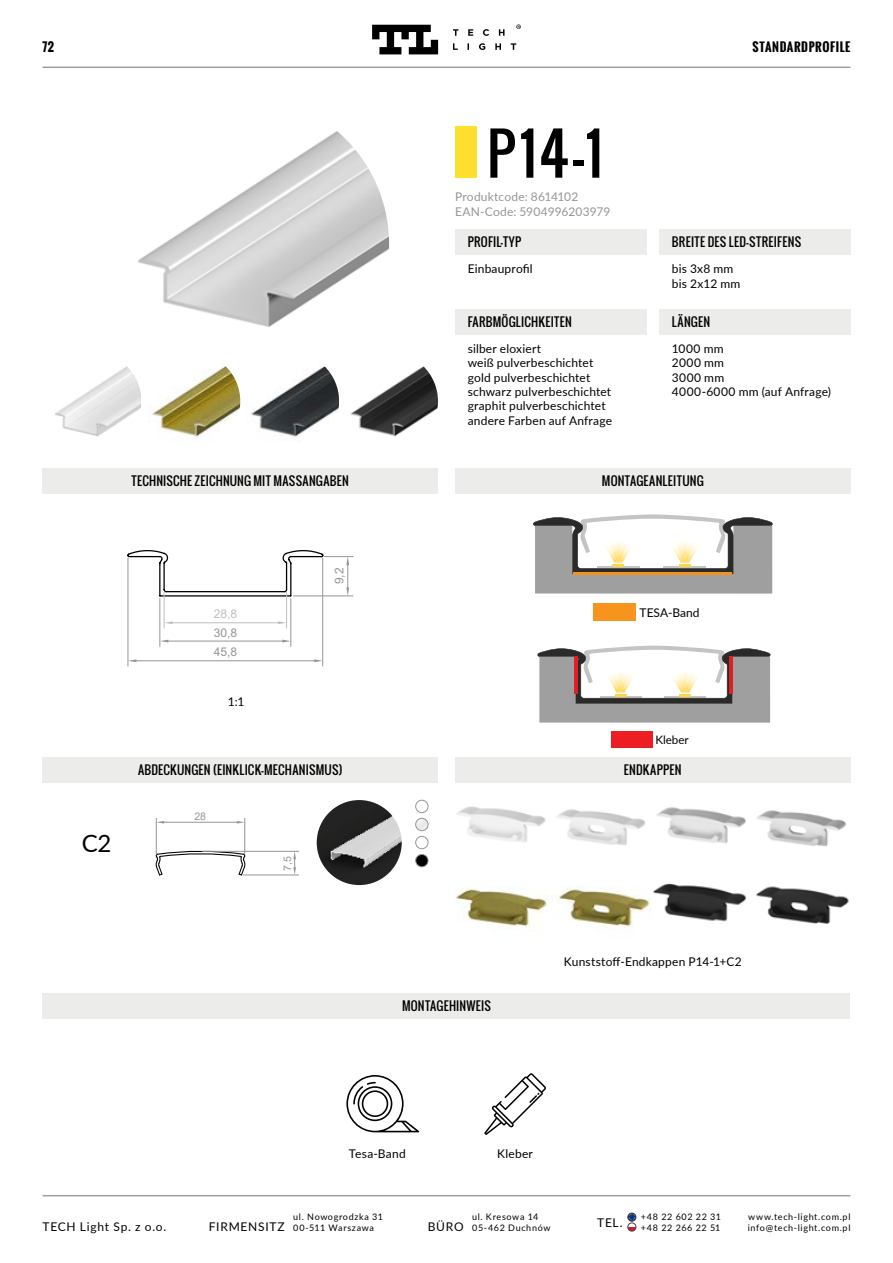
<style>
.page{position:relative;width:893px;height:1263px;background:#fff}
.page>*{position:absolute;margin:0;border:0;box-sizing:border-box;transform-origin:0 0}
.t1{font:56.25px "Oswald";color:#000}
.t2{font:24px "Lato";color:#000}
.t3{font:12px/14.4px "Lato";letter-spacing:.015em;color:#000}
.t4{font:12px "Oswald";letter-spacing:.02em;color:#000}
.t5{font:12px/15px "Lato";letter-spacing:.01em;color:#939598}
.t6{font:700 12px "Oswald";letter-spacing:.05em;color:#000}
.t7{font:12px "Lato";letter-spacing:.06em;color:#000}
.t8{font:12px/19.6px "Arial";color:#939598}
.t9{font:12px "Lato";letter-spacing:-.005em;color:#000}
.t10{font:12px "Arial";color:#bdbec0}
.t11{font:11.55px "Lato";letter-spacing:-.005em;color:#000}
.t12{font:10.5px "Arial";color:#939598}
.t13{font:9px/10.8px "Lato";letter-spacing:.07em;color:#000}
.s1{font-size:12px}
</style>
<div class="page">
<svg style="left:372px;top:24px;width:149px;height:30px"></svg>
<hr style="left:43px;top:67px;width:807px;height:1px;background:#9da0a1">
<hr style="left:43px;top:1195px;width:807px;height:1px;background:#9da0a1">
<svg style="left:628px;top:1227px;width:8px;height:4px"></svg>
<div style="left:628px;top:1223px;width:8px;height:8px;border:1px solid #424242;border-radius:50%"></div>
<svg style="left:629px;top:1214px;width:7px;height:7px"></svg>
<div style="left:628px;top:1213px;width:8px;height:8px;border:1px solid #424242;border-radius:50%"></div>
<img style="left:130px;top:131px;width:259px;height:241px">
<svg style="left:537px;top:646px;width:233px;height:77px"></svg>
<hr style="left:574px;top:656px;width:4px;height:38px;background:#e21f26">
<hr style="left:729px;top:656px;width:4px;height:38px;background:#e21f26">
<svg style="left:533px;top:514px;width:240px;height:80px"></svg>
<hr style="left:574px;top:572px;width:158px;height:3px;background:#f29220">
<img style="left:43px;top:352px;width:98px;height:99px;border-radius:49px">
<img style="left:240px;top:352px;width:99px;height:99px;border-radius:49px">
<img style="left:141px;top:352px;width:99px;height:99px;border-radius:49px">
<img style="left:339px;top:352px;width:99px;height:99px;border-radius:49px">
<div style="left:455px;top:127px;width:21px;height:51px;background:#fddf2e"></div>
<div style="left:455px;top:230px;width:191px;height:25px;background:#ecedeb"></div>
<div style="left:659px;top:230px;width:192px;height:25px;background:#ecedeb"></div>
<div style="left:455px;top:309px;width:191px;height:26px;background:#ecedeb"></div>
<div style="left:659px;top:309px;width:191px;height:26px;background:#ecedeb"></div>
<div style="left:43px;top:468px;width:395px;height:25px;background:#ecedeb"></div>
<div style="left:455px;top:468px;width:396px;height:25px;background:#ecedeb"></div>
<div style="left:43px;top:993px;width:807px;height:25px;background:#ecedeb"></div>
<div style="left:43px;top:757px;width:395px;height:25px;background:#ecedeb"></div>
<div style="left:455px;top:757px;width:395px;height:25px;background:#ecedeb"></div>
<hr style="left:160px;top:598px;width:1px;height:48px;background:#939598">
<hr style="left:291px;top:598px;width:1px;height:48px;background:#939598">
<hr style="left:168px;top:641px;width:114px;height:1px;background:#939598">
<svg style="left:160px;top:640px;width:8px;height:2px"></svg>
<svg style="left:282px;top:640px;width:9px;height:2px"></svg>
<hr style="left:128px;top:558px;width:1px;height:108px;background:#939598">
<hr style="left:322px;top:558px;width:1px;height:108px;background:#939598">
<hr style="left:136px;top:660px;width:178px;height:1px;background:#939598">
<svg style="left:128px;top:659px;width:8px;height:3px"></svg>
<svg style="left:314px;top:659px;width:9px;height:3px"></svg>
<svg style="left:127px;top:550px;width:226px;height:47px"></svg>
<hr style="left:164px;top:592px;width:1px;height:36px;background:#bdbec0">
<hr style="left:286px;top:592px;width:1px;height:36px;background:#bdbec0">
<hr style="left:173px;top:622px;width:105px;height:1px;background:#bdbec0">
<svg style="left:164px;top:621px;width:9px;height:3px"></svg>
<svg style="left:278px;top:621px;width:8px;height:3px"></svg>
<img style="left:456px;top:806px;width:393px;height:123px">
<img style="left:317px;top:800px;width:85px;height:85px;border-radius:43px">
<div style="left:415px;top:800px;width:13px;height:13px;border:1px solid #939598;border-radius:50%"></div>
<svg style="left:417px;top:818px;width:11px;height:13px"></svg>
<div style="left:415px;top:818px;width:13px;height:13px;border:1px solid #939598;border-radius:50%"></div>
<div style="left:415px;top:836px;width:13px;height:13px;border:1px solid #939598;border-radius:50%"></div>
<div style="left:416px;top:854px;width:12px;height:13px;background:#000001;border-radius:50%"></div>
<div style="left:415px;top:854px;width:13px;height:13px;border:1px solid #939598;border-radius:50%"></div>
<svg style="left:155px;top:850px;width:91px;height:26px"></svg>
<hr style="left:243px;top:875px;width:56px;height:1px;background:#939598">
<hr style="left:202px;top:851px;width:97px;height:1px;background:#939598">
<svg style="left:293px;top:851px;width:3px;height:24px"></svg>
<hr style="left:245px;top:818px;width:1px;height:36px;background:#939598">
<hr style="left:156px;top:818px;width:1px;height:36px;background:#939598">
<hr style="left:164px;top:822px;width:73px;height:1px;background:#939598">
<svg style="left:237px;top:821px;width:8px;height:2px"></svg>
<svg style="left:156px;top:821px;width:8px;height:2px"></svg>
<svg style="left:346px;top:1075px;width:73px;height:57px"></svg>
<svg style="left:484px;top:1073px;width:62px;height:62px"></svg>
<div style="left:612px;top:731px;width:41px;height:17px;background:#ed1d24"></div>
<div style="left:593px;top:604px;width:43px;height:17px;background:#f7941e"></div>
<p class="t6" style="left:43px;top:38px;width:13px">72</p>
<p class="t6" style="left:753px;top:38px;width:99px">STANDARDPROFILE</p>
<h1 class="t1" style="left:487px;top:111px;width:117px">P14-1</h1>
<p class="t5" style="left:455px;top:189px;width:157px">Produktcode: 8614102<br>EAN-Code: 5904996203979</p>
<p class="t4" style="left:468px;top:233px;width:55px">PROFIL-TYP</p>
<p class="t4" style="left:672px;top:233px;width:131px">BREITE DES LED-STREIFENS</p>
<p class="t3" style="left:468px;top:261px;width:67px">Einbauprofil</p>
<p class="t3" style="left:672px;top:261px;width:70px">bis 3x8 mm bis 2x12 mm</p>
<p class="t4" style="left:468px;top:313px;width:106px">FARBMÖGLICHKEITEN</p>
<p class="t4" style="left:672px;top:313px;width:40px">LÄNGEN</p>
<p class="t3" style="left:468px;top:341px;width:146px">silber eloxiert<br>weiß pulverbeschichtet gold pulverbeschichtet schwarz pulverbeschichtet graphit pulverbeschichtet andere Farben auf Anfrage</p>
<p class="t3" style="left:672px;top:341px;width:161px">1000 mm<br>2000 mm<br>3000 mm<br>4000-6000 mm (auf Anfrage)</p>
<p class="t4" style="left:131px;top:471px;width:219px">TECHNISCHE ZEICHNUNG MIT MASSANGABEN</p>
<p class="t4" style="left:602px;top:471px;width:103px">MONTAGEANLEITUNG</p>
<p class="t10" style="left:214px;top:606px;width:25px">28,8</p>
<p class="t8" style="left:214px;top:623px;width:25px">30,8<br>45,8</p>
<p class="t3" style="left:228px;top:694px;width:18px">1:1</p>
<p class="t8" style="left:329px;top:584px;width:18px;rotate:-90deg">9,2</p>
<p class="t9" style="left:640px;top:604px;width:61px">TESA-Band</p>
<p class="t11" style="left:655px;top:732px;width:35px">Kleber</p>
<p class="t4" style="left:138px;top:760px;width:206px">ABDECKUNGEN (EINKLICK-MECHANISMUS)</p>
<p class="t4" style="left:624px;top:760px;width:59px">ENDKAPPEN</p>
<h2 class="t2" style="left:82px;top:826px;width:31px">C2</h2>
<p class="t12" style="left:194px;top:809px;width:13px">28</p>
<p class="t12" style="left:280px;top:871px;width:16px;rotate:-90deg">7,5</p>
<p class="t4" style="left:402px;top:996px;width:90px">MONTAGEHINWEIS</p>
<p class="t3" style="left:564px;top:954px;width:179px">Kunststoff-Endkappen P14-1+C2</p>
<p class="t3" style="left:349px;top:1146px;width:58px">Tesa-Band</p>
<p class="t3" style="left:497px;top:1146px;width:37px">Kleber</p>
<p class="t7" style="left:43px;top:1218px;width:125px">TECH Light Sp. z o.o.</p>
<p class="t13" style="left:472px;top:1222px;width:80px">05-462 Duchnów</p>
<p class="t13" style="left:748px;top:1211px;width:104px">www.tech-light.com.pl info@tech-light.com.pl</p>
<p class="t13" style="left:209px;top:1211px;width:176px;text-indent:84px">ul. Nowogrodzka 31<br><span class="s1">FIRMENSITZ</span> 00-511 Warszawa</p>
<p class="t3" style="left:597px;top:1215px;width:27px">TEL.</p>
<p class="t13" style="left:641px;top:1211px;width:82px">+48 22 602 22 31 +48 22 266 22 51</p>
<p class="t13" style="left:472px;top:1211px;width:68px">ul. Kresowa 14</p>
<p class="t3" style="left:428px;top:1219px;width:37px">BÜRO</p>
</div>
